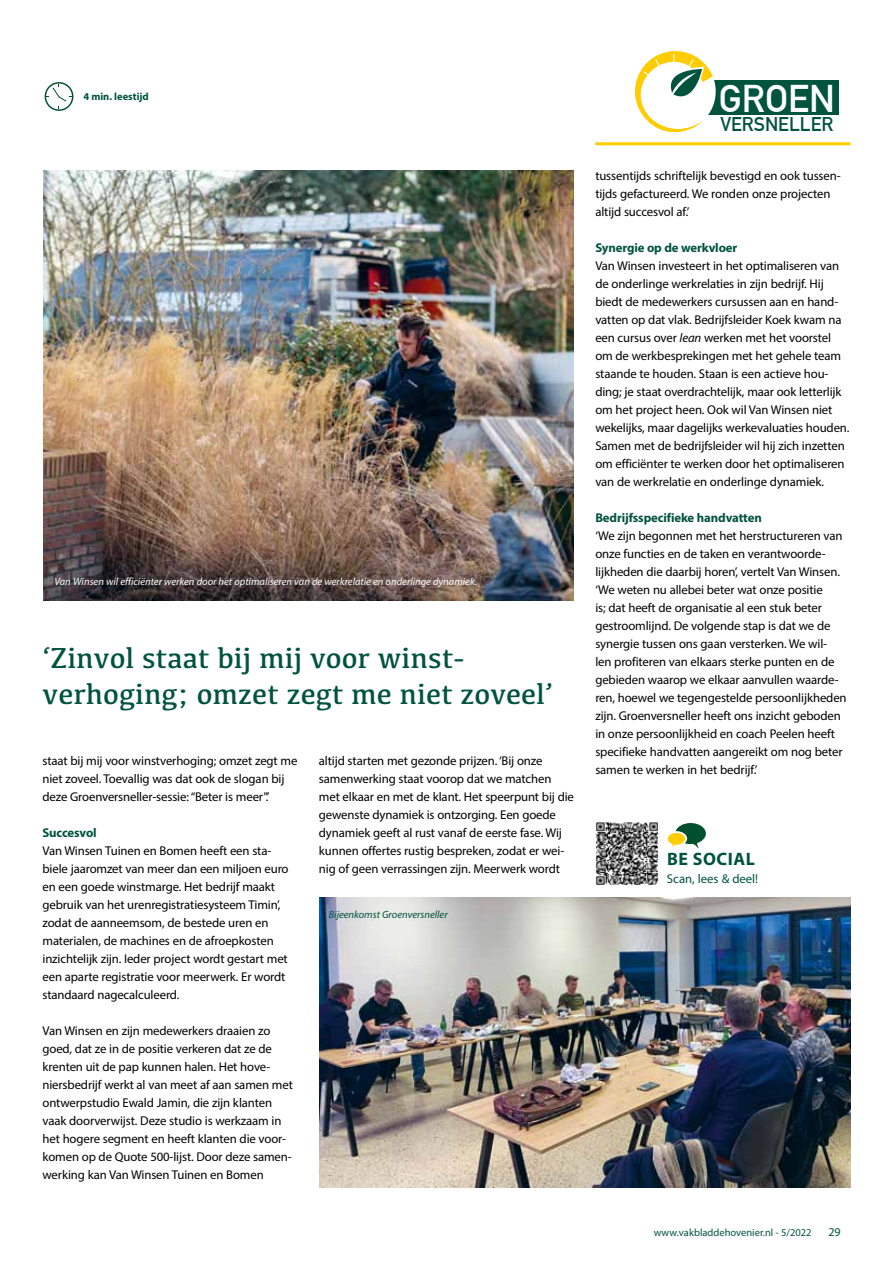
<style>
.page{position:relative;width:893px;height:1263px;background:#fff}
.page>*{position:absolute;margin:0;border:0;box-sizing:border-box;transform-origin:0 0}
.t1{font:700 37.8px "DIN Alternate";color:#fff}
.t2{font:30px/36px "Kefa";color:#00533d}
.t3{font:700 19.5px "DIN Alternate";color:#00533d}
.t4{font:700 18px "Myriad Pro";letter-spacing:.03em;color:#00533d}
.t5{font:12.75px/18px "Myriad Pro";letter-spacing:-.01em;color:#000}
.t6{font:700 12.75px "Myriad Pro";letter-spacing:-.01em;color:#00533d}
.t7{font:12.75px "Myriad Pro";color:#00533d}
.t8{font:12px "Myriad Pro";color:#00533d}
.t9{font:italic 10.5px "Myriad Pro";color:#fff}
.t10{font:10.5px "Myriad Pro";color:#00533d}
.t11{font:italic 10.5px "Myriad Pro";color:#00533d}
.t12{font:700 10.5px "Myriad Pro";color:#00533d}
.s1{font-style:italic}
</style>
<div class="page">
<hr style="left:595px;top:142px;width:255px;height:3px;background:#fc0">
<svg style="left:45px;top:82px;width:28px;height:29px"></svg>
<img style="left:319px;top:898px;width:532px;height:289px">
<img style="left:44px;top:170px;width:529px;height:430px">
<div style="left:705px;top:81px;width:134px;height:34px;background:#00533d"></div>
<svg style="left:635px;top:51px;width:78px;height:81px"></svg>
<img style="left:596px;top:822px;width:64px;height:62px">
<svg style="left:668px;top:823px;width:38px;height:26px"></svg>
<p class="t12" style="left:83px;top:90px;width:67px">4 min. leestijd</p>
<p class="t9" style="left:55px;top:575px;width:424px">Van Winsen wil efficiënter werken door het optimaliseren van de werkrelatie en onderlinge dynamiek.</p>
<h2 class="t2" style="left:43px;top:639px;width:512px">‘Zinvol staat bij mij voor winst&shy;verhoging; omzet zegt me niet zoveel’</h2>
<p class="t5" style="left:43px;top:752px;width:256px">staat bij mij voor winstverhoging; omzet zegt me niet zoveel. Toevallig was dat ook de slogan bij deze Groenversneller-sessie: “Beter is meer”.’</p>
<p class="t6" style="left:43px;top:824px;width:56px">Succesvol</p>
<p class="t5" style="left:43px;top:842px;width:248px">Van Winsen Tuinen en Bomen heeft een sta&shy;biele jaaromzet van meer dan een miljoen euro en een goede winstmarge. Het bedrijf maakt gebruik van het urenregistratiesysteem Timin’, zodat de aanneemsom, de bestede uren en materialen, de machines en de afroepkosten inzichtelijk zijn. Ieder project wordt gestart met een aparte registratie voor meerwerk. Er wordt standaard nagecalculeerd.</p>
<p class="t5" style="left:43px;top:1022px;width:252px">Van Winsen en zijn medewerkers draaien zo goed, dat ze in de positie verkeren dat ze de krenten uit de pap kunnen halen. Het hove&shy;niersbedrijf werkt al van meet af aan samen met ontwerpstudio Ewald Jamin, die zijn klanten vaak doorverwijst. Deze studio is werkzaam in het hogere segment en heeft klanten die voor&shy;komen op de Quote 500-lijst. Door deze samen&shy;werking kan Van Winsen Tuinen en Bomen</p>
<p class="t5" style="left:319px;top:752px;width:257px">altijd starten met gezonde prijzen. ‘Bij onze samenwerking staat voorop dat we matchen met elkaar en met de klant. Het speerpunt bij die gewenste dynamiek is ontzorging. Een goede dynamiek geeft al rust vanaf de eerste fase. Wij kunnen offertes rustig bespreken, zodat er wei&shy;nig of geen verrassingen zijn. Meerwerk wordt</p>
<p class="t11" style="left:329px;top:908px;width:120px">Bijeenkomst Groenversneller</p>
<h1 class="t1" style="left:719px;top:70px;width:118px">GROEN</h1>
<h3 class="t3" style="left:720px;top:109px;width:115px">VERSNELLER</h3>
<p class="t5" style="left:595px;top:167px;width:247px">tussentijds schriftelijk bevestigd en ook tussen&shy;tijds gefactureerd. We ronden onze projecten altijd succesvol af.’</p>
<p class="t6" style="left:595px;top:239px;width:144px">Synergie op de werkvloer</p>
<p class="t5" style="left:595px;top:257px;width:256px">Van Winsen investeert in het optimaliseren van de onderlinge werkrelaties in zijn bedrijf. Hij biedt de medewerkers cursussen aan en hand&shy;vatten op dat vlak. Bedrijfsleider Koek kwam na een cursus over <span class="s1">lean</span> werken met het voorstel om de werkbesprekingen met het gehele team staande te houden. Staan is een actieve hou&shy;ding; je staat overdrachtelijk, maar ook letterlijk om het project heen. Ook wil Van Winsen niet wekelijks, maar dagelijks werkevaluaties houden.<br>Samen met de bedrijfsleider wil hij zich inzetten om efficiënter te werken door het optimaliseren van de werkrelatie en onderlinge dynamiek.</p>
<p class="t6" style="left:595px;top:510px;width:168px">Bedrijfsspecifieke handvatten</p>
<p class="t5" style="left:595px;top:527px;width:253px">‘We zijn begonnen met het herstructureren van onze functies en de taken en verantwoorde&shy;lijkheden die daarbij horen’, vertelt Van Winsen. ‘We weten nu allebei beter wat onze positie<br>is; dat heeft de organisatie al een stuk beter gestroomlijnd. De volgende stap is dat we de synergie tussen ons gaan versterken. We wil-<br>len profiteren van elkaars sterke punten en de gebieden waarop we elkaar aanvullen waarde&shy;ren, hoewel we tegengestelde persoonlijkheden zijn. Groenversneller heeft ons inzicht geboden in onze persoonlijkheid en coach Peelen heeft specifieke handvatten aangereikt om nog beter samen te werken in het bedrijf.’</p>
<h3 class="t4" style="left:667px;top:847px;width:89px">BE SOCIAL</h3>
<p class="t7" style="left:667px;top:870px;width:93px">Scan, lees &amp; deel!</p>
<p class="t10" style="left:654px;top:1226px;width:159px">www.vakbladdehovenier.nl - 5/2022</p>
<p class="t8" style="left:828px;top:1224px;width:14px">29</p>
</div>
